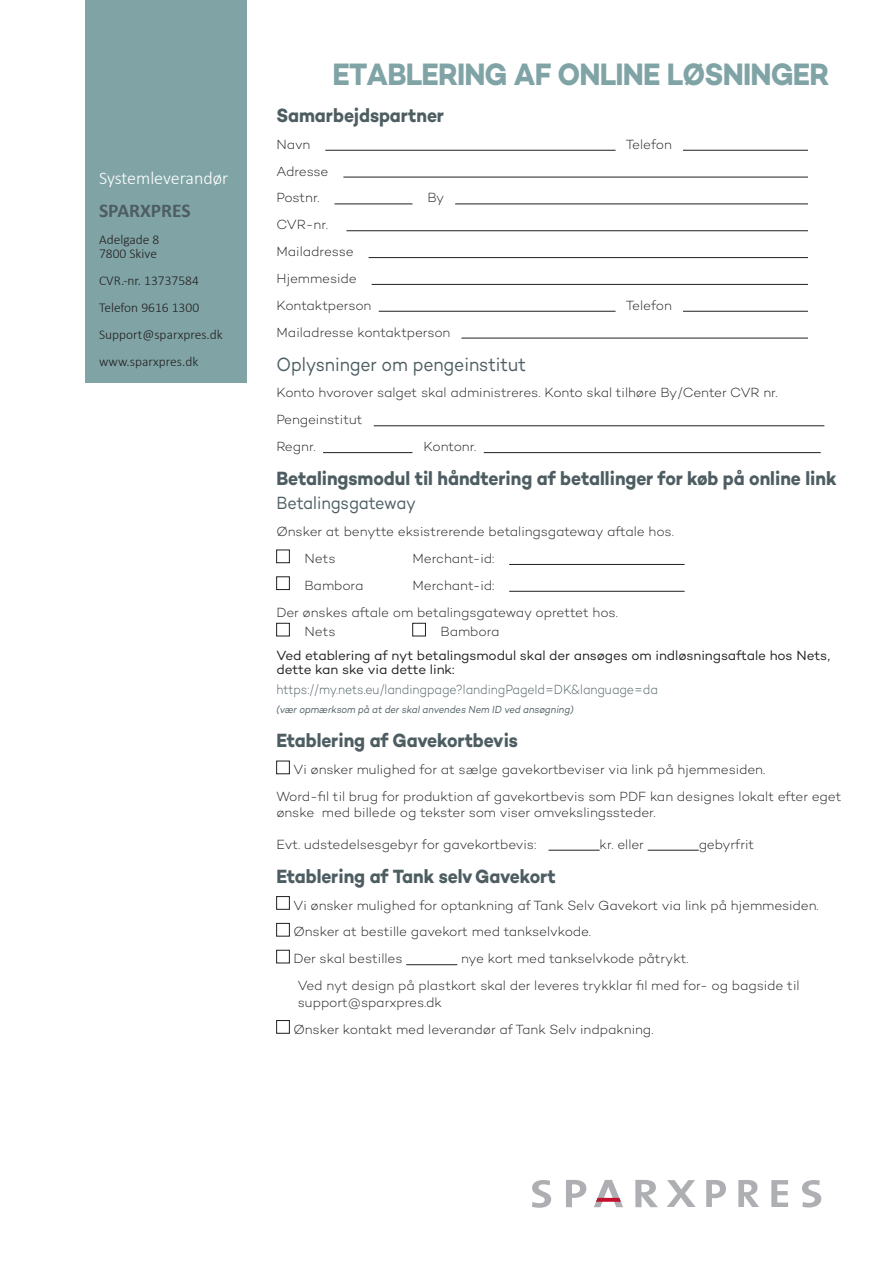
<style>
.page{position:relative;width:893px;height:1263px;background:#fff}
.page>*{position:absolute;margin:0;border:0;box-sizing:border-box;transform-origin:0 0}
.t1{font:700 31.5px "Campton";letter-spacing:-.03em;color:#80a4a6;scale:.9 1}
.t2{font:700 19.5px "Campton";color:#4d5d62;scale:.9 1}
.t3{font:19.5px "Campton";letter-spacing:-.005em;color:#4d5d62;scale:.9 1}
.t4{font:700 19.5px "Calibri";color:#4d5d62}
.t5{font:300 18px "Calibri";color:#fff}
.t6{font:18px "Campton";letter-spacing:-.01em;color:#4d5d62;scale:.9 1}
.t7{font:300 13.5px/26.8px "Campton";letter-spacing:-.01em;color:#231f20}
.t8{font:13.5px/13.5px "Campton";letter-spacing:-.005em;color:#231f20}
.t9{font:300 13.5px/27px "Calibri";color:#231f20}
.t10{font:300 13.5px "Campton";color:#4d5d62;scale:.9 1}
.t11{font:italic 10.5px "Campton";letter-spacing:-.005em;color:#4d5d62;scale:.9 1}
</style>
<div class="page">
<svg style="left:532px;top:1180px;width:20px;height:28px"></svg>
<svg style="left:566px;top:1180px;width:20px;height:27px"></svg>
<svg style="left:635px;top:1180px;width:23px;height:27px"></svg>
<svg style="left:594px;top:1180px;width:29px;height:27px"></svg>
<svg style="left:667px;top:1180px;width:29px;height:27px"></svg>
<svg style="left:771px;top:1180px;width:17px;height:27px"></svg>
<svg style="left:706px;top:1180px;width:20px;height:27px"></svg>
<svg style="left:802px;top:1180px;width:19px;height:27px"></svg>
<svg style="left:738px;top:1180px;width:21px;height:27px"></svg>
<div style="left:85px;top:0;width:162px;height:383px;background:#80a4a6"></div>
<hr style="left:325px;top:150px;width:291px;height:1px;background:#231f20">
<hr style="left:683px;top:150px;width:125px;height:1px;background:#231f20">
<hr style="left:343px;top:177px;width:465px;height:1px;background:#231f20">
<hr style="left:334px;top:204px;width:78px;height:1px;background:#231f20">
<hr style="left:455px;top:204px;width:353px;height:1px;background:#231f20">
<hr style="left:346px;top:230px;width:462px;height:1px;background:#231f20">
<hr style="left:369px;top:257px;width:439px;height:1px;background:#231f20">
<hr style="left:372px;top:284px;width:436px;height:1px;background:#231f20">
<hr style="left:379px;top:311px;width:237px;height:1px;background:#231f20">
<hr style="left:683px;top:311px;width:125px;height:1px;background:#231f20">
<hr style="left:461px;top:338px;width:347px;height:1px;background:#231f20">
<hr style="left:374px;top:425px;width:450px;height:1px;background:#231f20">
<hr style="left:323px;top:452px;width:89px;height:1px;background:#231f20">
<hr style="left:484px;top:452px;width:337px;height:1px;background:#231f20">
<hr style="left:509px;top:564px;width:176px;height:1px;background:#231f20">
<hr style="left:509px;top:591px;width:176px;height:1px;background:#231f20">
<hr style="left:549px;top:850px;width:51px;height:1px;background:#231f20">
<hr style="left:648px;top:850px;width:51px;height:1px;background:#231f20">
<hr style="left:406px;top:964px;width:51px;height:1px;background:#231f20">
<div style="left:276px;top:550px;width:14px;height:13px;border:1px solid #231f20"></div>
<div style="left:276px;top:577px;width:14px;height:13px;border:1px solid #231f20"></div>
<div style="left:276px;top:623px;width:14px;height:13px;border:1px solid #231f20"></div>
<div style="left:412px;top:623px;width:14px;height:13px;border:1px solid #231f20"></div>
<div style="left:276px;top:761px;width:14px;height:13px;border:1px solid #231f20"></div>
<div style="left:276px;top:896px;width:14px;height:13px;border:1px solid #231f20"></div>
<div style="left:276px;top:923px;width:14px;height:13px;border:1px solid #231f20"></div>
<div style="left:276px;top:950px;width:14px;height:13px;border:1px solid #231f20"></div>
<div style="left:276px;top:1020px;width:14px;height:13px;border:1px solid #231f20"></div>
<h3 class="t5" style="left:99px;top:166px;width:131px">Systemleverandør</h3>
<h2 class="t4" style="left:99px;top:197px;width:93px">SPARXPRES</h2>
<p class="t9" style="left:99px;top:233px;width:62px;line-height:13.5px">Adelgade 8<br>7800 Skive</p>
<p class="t9" style="left:99px;top:267px;width:125px">CVR.-nr. 13737584<br>Telefon 9616 1300<br>Support@sparxpres.dk www.sparxpres.dk</p>
<h1 class="t1" style="left:333px;top:54px;width:553px">ETABLERING AF ONLINE LØSNINGER</h1>
<h2 class="t2" style="left:276px;top:103px;width:188px">Samarbejdspartner</h2>
<p class="t7" style="left:276px;top:130px;width:36px">Navn</p>
<p class="t7" style="left:626px;top:130px;width:48px">Telefon</p>
<p class="t7" style="left:276px;top:157px;width:54px">Adresse<br>Postnr.</p>
<p class="t7" style="left:427px;top:184px;width:18px">By</p>
<p class="t7" style="left:276px;top:211px;width:96px">CVR-nr.<br>Mailadresse<br>Hjemmeside<br>Kontaktperson</p>
<p class="t7" style="left:626px;top:291px;width:48px">Telefon</p>
<p class="t7" style="left:276px;top:318px;width:175px">Mailadresse kontaktperson</p>
<h2 class="t3" style="left:276px;top:352px;width:279px">Oplysninger om pengeinstitut</h2>
<p class="t7" style="left:276px;top:379px;width:503px">Konto hvorover salget skal administreres. Konto skal tilhøre By/Center CVR nr.<br>Pengeinstitut<br>Regnr.</p>
<p class="t7" style="left:424px;top:433px;width:54px">Kontonr.</p>
<h2 class="t2" style="left:276px;top:466px;width:624px">Betalingsmodul til håndtering af betallinger for køb på online link</h2>
<h3 class="t6" style="left:276px;top:492px;width:157px">Betalingsgateway</h3>
<p class="t7" style="left:304px;top:518px;width:371px;text-indent:-28px">Ønsker at benytte eksistrerende betalingsgateway aftale hos.<br>Nets</p>
<p class="t7" style="left:412px;top:545px;width:83px">Merchant-id:</p>
<p class="t7" style="left:276px;top:571px;width:343px;text-indent:136px">Merchant-id:<br>Der ønskes aftale om betalingsgateway oprettet hos.</p>
<p class="t7" style="left:304px;top:618px;width:33px">Nets</p>
<p class="t7" style="left:440px;top:618px;width:61px">Bambora</p>
<p class="t8" style="left:276px;top:649px;width:555px">Ved etablering af nyt betalingsmodul skal der ansøges om indløsningsaftale hos Nets, dette kan ske via dette link:</p>
<p class="t10" style="left:276px;top:681px;width:426px">https://my.nets.eu/landingpage?landingPageId=DK&amp;language=da</p>
<p class="t11" style="left:276px;top:703px;width:332px">(vær opmærksom på at der skal anvendes Nem ID ved ansøgning)</p>
<h2 class="t2" style="left:276px;top:728px;width:270px">Etablering af Gavekortbevis</h2>
<p class="t7" style="left:276px;top:756px;width:567px;text-indent:17px">Vi ønsker mulighed for at sælge gavekortbeviser via link på hjemmesiden.<br>Word-fil til brug for produktion af gavekortbevis som PDF kan designes lokalt efter eget</p>
<p class="t7" style="left:276px;top:799px;width:381px">ønske med billede og tekster som viser omvekslingssteder.</p>
<p class="t7" style="left:276px;top:830px;width:261px">Evt. udstedelsesgebyr for gavekortbevis:</p>
<p class="t7" style="left:600px;top:830px;width:46px">kr. eller</p>
<p class="t7" style="left:699px;top:830px;width:57px">gebyrfrit</p>
<h2 class="t2" style="left:276px;top:864px;width:312px">Etablering af Tank selv Gavekort</h2>
<p class="t7" style="left:293px;top:891px;width:527px">Vi ønsker mulighed for optankning af Tank Selv Gavekort via link på hjemmesiden.<br>Ønsker at bestille gavekort med tankselvkode.<br>Der skal bestilles</p>
<p class="t7" style="left:304px;top:571px;width:61px">Bambora</p>
<p class="t7" style="left:298px;top:945px;width:503px;text-indent:163px">nye kort med tankselvkode påtrykt.<br>Ved nyt design på plastkort skal der leveres trykklar fil med for- og bagside til</p>
<p class="t7" style="left:293px;top:988px;width:362px;text-indent:4px">support@sparxpres.dk<br>Ønsker kontakt med leverandør af Tank Selv indpakning.</p>
</div>
